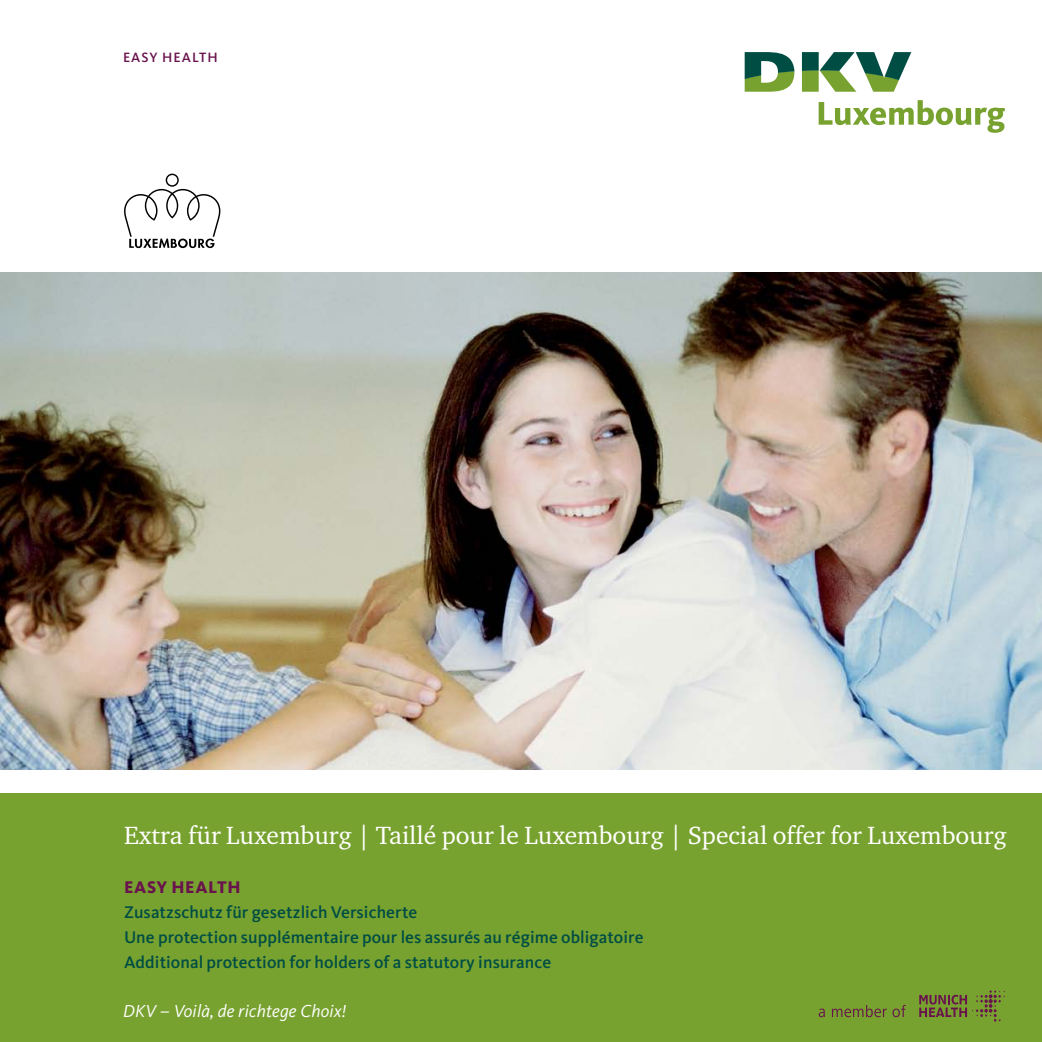
<style>
.page{position:relative;width:1042px;height:1042px;background:#fff}
.page>*{position:absolute;margin:0;border:0;box-sizing:border-box;transform-origin:0 0}
.t1{font:25.72px "Charter EF";color:#fff}
.t2{font:italic 18.03px "Kievit";letter-spacing:.01em;color:#fff}
.t3{font:500 17.5px/24.8px "Kievit";letter-spacing:.005em;color:#004d43}
.t4{font:17.5px "Kievit Extra Bold SC";letter-spacing:.04em;color:#69134d}
.t5{font:14px "Kievit Medium SC";letter-spacing:.075em;color:#69134d}
</style>
<div class="page">
<div style="left:0;top:794px;width:1042px;height:248px;background:#78a22f"></div>
<img style="left:0;top:273px;width:1042px;height:496px">
<svg style="left:818px;top:100px;width:187px;height:33px"></svg>
<svg style="left:744px;top:52px;width:50px;height:40px"></svg>
<svg style="left:802px;top:52px;width:109px;height:40px"></svg>
<svg style="left:124px;top:174px;width:97px;height:74px"></svg>
<svg style="left:919px;top:990px;width:86px;height:31px"></svg>
<svg style="left:819px;top:1008px;width:6px;height:9px"></svg>
<svg style="left:832px;top:1005px;width:54px;height:12px"></svg>
<svg style="left:892px;top:1005px;width:14px;height:12px"></svg>
<p class="t5" style="left:123px;top:49px;width:96px">EASY HEALTH</p>
<h1 class="t1" style="left:124px;top:819px;width:884px">Extra für Luxemburg | Taillé pour le Luxembourg | Special offer for Luxembourg</h1>
<p class="t4" style="left:124px;top:877px;width:115px">EASY HEALTH</p>
<p class="t3" style="left:124px;top:899px;width:521px">Zusatzschutz für gesetzlich Versicherte<br>Une protection supplémentaire pour les assurés au régime obligatoire<br>Additional protection for holders of a statutory insurance</p>
<p class="t2" style="left:123px;top:1000px;width:225px">DKV – Voilà, de richtege Choix!</p>
</div>
